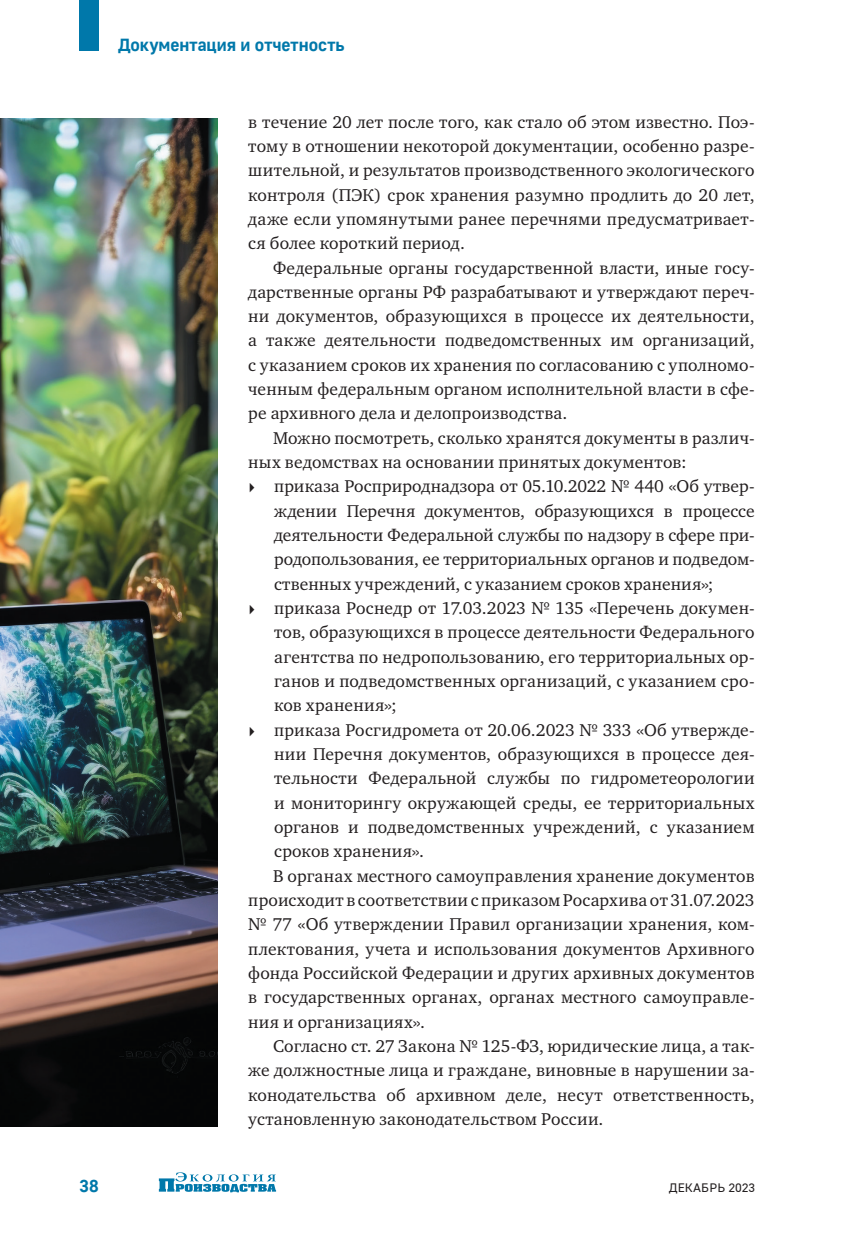
<style>
.page{position:relative;width:844px;height:1241px;background:#fff}
.page>*{position:absolute;margin:0;border:0;box-sizing:border-box;transform-origin:0 0}
.Текст{font:17.5px/24.3px "Charter C";letter-spacing:.015em;color:#231f20;text-align:justify}
.t1{font:700 17.5px "Golos UI";color:#0078aa}
.t2{font:12.25px "Golos UI";letter-spacing:.01em;color:#231f20}
.s1{font-family:"Kazimir Text";font-weight:700}
</style>
<div class="page">
<img style="left:0;top:118px;width:217px;height:1008px">
<svg style="left:159px;top:1172px;width:117px;height:20px"></svg>
<div style="left:79px;top:0;width:20px;height:51px;background:#0078aa"></div>
<p class="t1" style="left:118px;top:34px;width:228px">Документация и отчетность</p>
<p class="Текст" style="left:248px;top:110px;width:508px">в течение 20 лет после того, как стало об этом известно. Поэ&shy;тому в отношении некоторой документации, особенно разре&shy;шительной, и результатов производственного экологического контроля (ПЭК) срок хранения разумно продлить до 20 лет, даже если упомянутыми ранее перечнями предусматривает&shy;ся более короткий период.</p>
<p class="Текст" style="left:248px;top:255px;width:508px;text-indent:25px">Федеральные органы государственной власти, иные госу&shy;дарственные органы РФ разрабатывают и утверждают переч&shy;ни документов, образующихся в процессе их деятельности, а также деятельности подведомственных им организаций, с указанием сроков их хранения по согласованию с уполномо&shy;ченным федеральным органом исполнительной власти в сфе&shy;ре архивного дела и делопроизводства.</p>
<p class="Текст" style="left:248px;top:426px;width:507px;text-indent:25px">Можно посмотреть, сколько хранятся документы в различ&shy;ных ведомствах на основании принятых документов:</p>
<p class="Текст" style="left:274px;top:474px;width:482px;text-indent:-26px"><span class="s1">▸</span> приказа Росприроднадзора от 05.10.2022 № 440 «Об утвер&shy;ждении Перечня документов, образующихся в процессе деятельности Федеральной службы по надзору в сфере при&shy;родопользования, ее территориальных органов и подведом&shy;ственных учреждений, с указанием сроков хранения»;</p>
<p class="Текст" style="left:274px;top:596px;width:482px;text-indent:-26px"><span class="s1">▸</span> приказа Роснедр от 17.03.2023 № 135 «Перечень докумен&shy;тов, образующихся в процессе деятельности Федерального агентства по недропользованию, его территориальных ор&shy;ганов и подведомственных организаций, с указанием сро&shy;ков хранения»;</p>
<p class="Текст" style="left:274px;top:717px;width:482px;text-indent:-26px"><span class="s1">▸</span> приказа Росгидромета от 20.06.2023 № 333 «Об утвержде&shy;нии Перечня документов, образующихся в процессе дея&shy;тельности Федеральной службы по гидрометеорологии и мониторингу окружающей среды, ее территориальных органов и подведомственных учреждений, с указанием сроков хранения».</p>
<p class="Текст" style="left:248px;top:863px;width:508px;text-indent:25px">В органах местного самоуправления хранение документов происходит в соответствии с приказом Росархива от 31.07.2023 № 77 «Об утверждении Правил организации хранения, ком&shy;плектования, учета и использования документов Архивного фонда Российской Федерации и других архивных документов в государственных органах, органах местного самоуправле&shy;ния и организациях».</p>
<p class="Текст" style="left:248px;top:1033px;width:508px;text-indent:25px">Согласно ст. 27 Закона № 125-ФЗ, юридические лица, а так&shy;же должностные лица и граждане, виновные в нарушении за&shy;конодательства об архивном деле, несут ответственность, установленную законодательством России.</p>
<p class="t1" style="left:79px;top:1175px;width:21px">38</p>
<p class="t2" style="left:668px;top:1180px;width:88px">ДЕКАБРЬ 2023</p>
</div>
